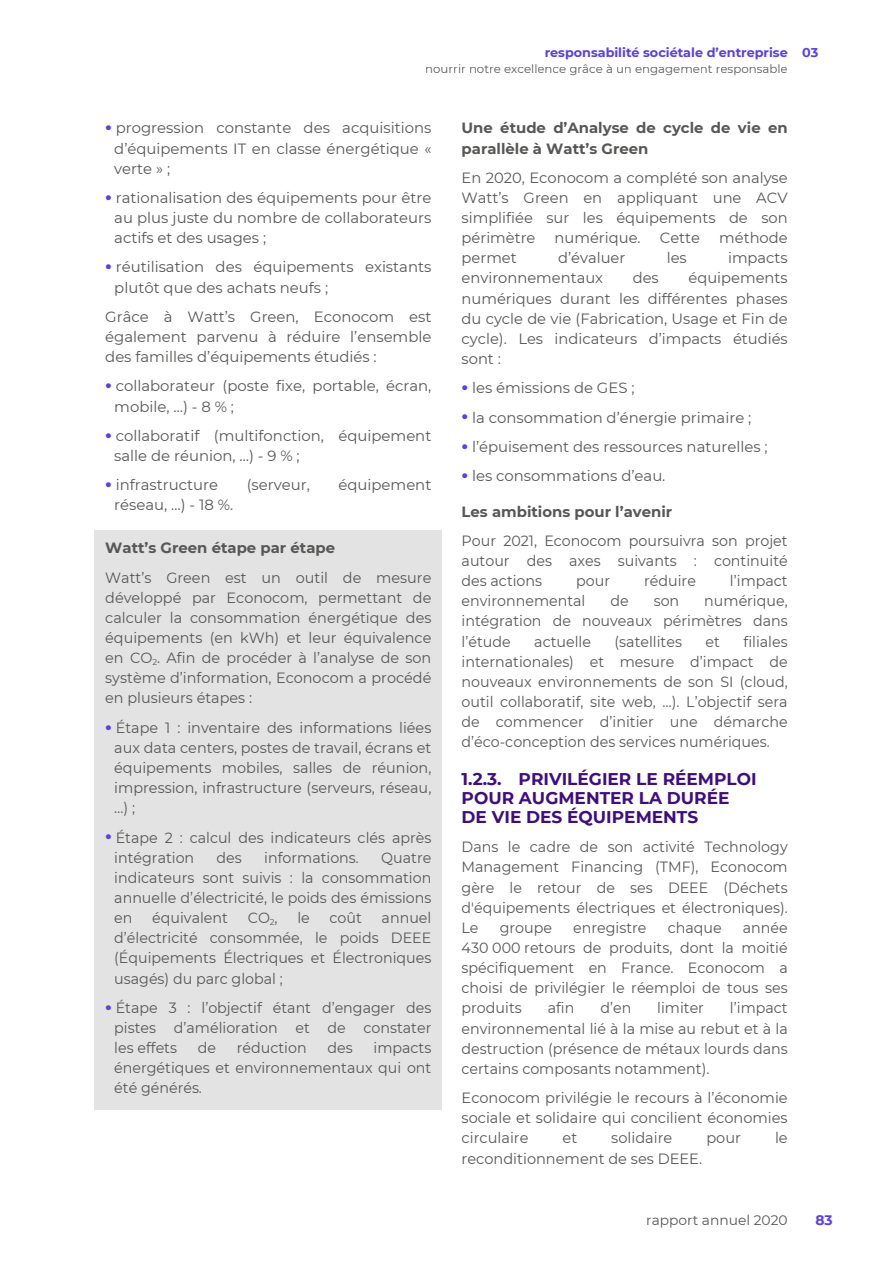
<style>
.page{position:relative;width:893px;height:1263px;background:#fff}
.page>*{position:absolute;margin:0;border:0;box-sizing:border-box;transform-origin:0 0}
.t1{font:700 16.95px/19px "Montserrat";color:#3e0d81}
.t2{font:14.85px/20.1px "Montserrat";color:#575756;text-align:justify}
.t3{font:14.85px/20.1px "Montserrat";color:#575756;text-align:justify;scale:.96 1}
.t4{font:700 14.85px/20.1px "Montserrat";color:#575756}
.t5{font:13.8px "Montserrat";color:#575756}
.t6{font:700 13.8px "Montserrat";color:#573eef}
.t7{font:700 12.75px "Montserrat";color:#573eef}
.t8{font:11.7px "Montserrat";color:#595959}
.s1{font-weight:900;color:#573eef}
</style>
<div class="page">
<div style="left:95px;top:530px;width:347px;height:580px;background:#e3e3e3"></div>
<p class="t7" style="left:545px;top:44px;width:275px">responsabilité sociétale d’entreprise 03</p>
<p class="t8" style="left:425px;top:62px;width:364px">nourrir notre excellence grâce à un engagement responsable</p>
<p class="t2" style="left:114px;top:118px;width:319px;text-indent:-9px"><span class="s1">•</span> progression constante des acquisitions d’équipements IT en classe énergétique « verte » ;</p>
<p class="t2" style="left:114px;top:188px;width:319px;text-indent:-9px"><span class="s1">•</span> rationalisation des équipements pour être au plus juste du nombre de collaborateurs actifs et des usages ;</p>
<p class="t2" style="left:114px;top:257px;width:319px;text-indent:-9px"><span class="s1">•</span> réutilisation des équipements existants plutôt que des achats neufs ;</p>
<p class="t2" style="left:105px;top:306px;width:328px">Grâce à Watt’s Green, Econocom est également parvenu à réduire l’ensemble des familles d’équipements étudiés :</p>
<p class="t2" style="left:114px;top:376px;width:319px;text-indent:-9px"><span class="s1">•</span> collaborateur (poste fixe, portable, écran, mobile, …) - 8 % ;</p>
<p class="t2" style="left:114px;top:425px;width:319px;text-indent:-9px"><span class="s1">•</span> collaboratif (multifonction, équipement salle de réunion, …) - 9 % ;</p>
<p class="t2" style="left:105px;top:475px;width:114px"><span class="s1">•</span> infrastructure</p>
<p class="t2" style="left:247px;top:475px;width:65px">(serveur,</p>
<p class="t2" style="left:338px;top:475px;width:94px">équipement</p>
<p class="t2" style="left:114px;top:495px;width:121px">réseau, …) - 18 %.</p>
<p class="t4" style="left:105px;top:538px;width:231px">Watt’s Green étape par étape</p>
<p class="t2" style="left:105px;top:567px;width:328px">Watt’s Green est un outil de mesure développé par Econocom, permettant de calculer la consommation énergétique des équipements (en kWh) et leur équivalence en CO<sub>2</sub>. Afin de procéder à l’analyse de son système d’information, Econocom a procédé en plusieurs étapes :</p>
<p class="t2" style="left:114px;top:717px;width:319px;text-indent:-9px"><span class="s1">•</span> Étape 1 : inventaire des informations liées aux data centers, postes de travail, écrans et équipements mobiles, salles de réunion, impression, infrastructure (serveurs, réseau, …) ;</p>
<p class="t3" style="left:114px;top:827px;width:332px;text-indent:-9px"><span class="s1">•</span> Étape 2 : calcul des indicateurs clés après intégration</p>
<p class="t3" style="left:217px;top:847px;width:28px">des</p>
<p class="t3" style="left:264px;top:847px;width:100px">informations.</p>
<p class="t3" style="left:114px;top:847px;width:332px;text-indent:267px">Quatre indicateurs sont suivis : la consommation annuelle d’électricité, le poids des émissions en</p>
<p class="t3" style="left:114px;top:908px;width:332px;text-indent:267px">annuel d’électricité consommée, le poids DEEE (Équipements Électriques et Électroniques usagés) du parc global ;</p>
<p class="t3" style="left:114px;top:997px;width:332px;text-indent:-9px"><span class="s1">•</span> Étape 3 : l’objectif étant d’engager des pistes d’amélioration et de constater les effets</p>
<p class="t3" style="left:152px;top:908px;width:80px">équivalent</p>
<p class="t3" style="left:248px;top:908px;width:33px">CO<sub>2</sub>,</p>
<p class="t3" style="left:297px;top:908px;width:14px">le</p>
<p class="t3" style="left:330px;top:908px;width:35px">coût</p>
<p class="t3" style="left:114px;top:1038px;width:332px;text-indent:259px">impacts énergétiques et environnementaux qui ont été générés.</p>
<p class="t3" style="left:198px;top:1038px;width:21px">de</p>
<p class="t3" style="left:237px;top:1038px;width:74px">réduction</p>
<p class="t3" style="left:327px;top:1038px;width:28px">des</p>
<p class="t4" style="left:462px;top:118px;width:328px">Une étude d’Analyse de cycle de vie en parallèle à Watt’s Green</p>
<p class="t2" style="left:462px;top:167px;width:328px">En 2020, Econocom a complété son analyse Watt’s Green en appliquant une ACV simplifiée sur les équipements de son périmètre</p>
<p class="t2" style="left:555px;top:228px;width:88px">numérique.</p>
<p class="t2" style="left:660px;top:228px;width:42px">Cette</p>
<p class="t2" style="left:719px;top:228px;width:70px">méthode</p>
<p class="t2" style="left:462px;top:248px;width:57px">permet</p>
<p class="t2" style="left:558px;top:248px;width:69px">d’évaluer</p>
<p class="t2" style="left:667px;top:248px;width:22px">les</p>
<p class="t2" style="left:728px;top:248px;width:61px">impacts</p>
<p class="t2" style="left:462px;top:268px;width:143px">environnementaux</p>
<p class="t2" style="left:633px;top:268px;width:28px">des</p>
<p class="t2" style="left:462px;top:268px;width:328px;text-indent:227px">équipements numériques durant les différentes phases du cycle de vie (Fabrication, Usage et Fin de cycle). Les indicateurs d’impacts étudiés sont :</p>
<p class="t2" style="left:462px;top:378px;width:174px"><span class="s1">•</span> les émissions de GES ;</p>
<p class="t2" style="left:462px;top:407px;width:291px"><span class="s1">•</span> la consommation d’énergie primaire ;</p>
<p class="t2" style="left:462px;top:436px;width:307px"><span class="s1">•</span> l’épuisement des ressources naturelles ;</p>
<p class="t2" style="left:462px;top:466px;width:205px"><span class="s1">•</span> les consommations d’eau.</p>
<p class="t4" style="left:462px;top:501px;width:212px">Les ambitions pour l’avenir</p>
<p class="t3" style="left:462px;top:530px;width:341px">Pour 2021, Econocom poursuivra son projet autour des axes suivants : continuité des actions</p>
<p class="t3" style="left:576px;top:571px;width:37px">pour</p>
<p class="t3" style="left:644px;top:571px;width:55px">réduire</p>
<p class="t3" style="left:730px;top:571px;width:62px">l’impact</p>
<p class="t3" style="left:462px;top:591px;width:130px">environnemental</p>
<p class="t3" style="left:610px;top:591px;width:21px">de</p>
<p class="t3" style="left:654px;top:591px;width:28px">son</p>
<p class="t3" style="left:462px;top:591px;width:341px;text-indent:243px">numérique, intégration de nouveaux périmètres dans l’étude</p>
<p class="t3" style="left:462px;top:631px;width:341px;text-indent:282px">filiales internationales) et mesure d’impact de nouveaux environnements de son SI (cloud, outil collaboratif, site web, …). L’objectif sera de commencer d’initier une démarche d’éco-conception des services numériques.</p>
<p class="t1" style="left:462px;top:769px;width:297px">1.2.3. PRIVILÉGIER LE RÉEMPLOI<br>POUR AUGMENTER LA DURÉE<br>DE VIE DES ÉQUIPEMENTS</p>
<p class="t3" style="left:462px;top:837px;width:341px">Dans le cadre de son activité Technology Management Financing (TMF), Econocom gère le retour de ses DEEE (Déchets d'équipements électriques et électroniques).<br>Le</p>
<p class="t3" style="left:534px;top:631px;width:61px">actuelle</p>
<p class="t3" style="left:615px;top:631px;width:72px">(satellites</p>
<p class="t3" style="left:705px;top:631px;width:16px">et</p>
<p class="t3" style="left:500px;top:918px;width:56px">groupe</p>
<p class="t3" style="left:573px;top:918px;width:78px">enregistre</p>
<p class="t3" style="left:668px;top:918px;width:58px">chaque</p>
<p class="t3" style="left:462px;top:918px;width:341px;text-indent:281px">année 430 000 retours de produits, dont la moitié spécifiquement en France. Econocom a choisi de privilégier le réemploi de tous ses produits</p>
<p class="t3" style="left:462px;top:998px;width:341px;text-indent:268px">l’impact environnemental lié à la mise au rebut et à la destruction (présence de métaux lourds dans certains composants notamment).</p>
<p class="t2" style="left:462px;top:1088px;width:328px">Econocom privilégie le recours à l’économie sociale et solidaire qui concilient économies circulaire</p>
<p class="t3" style="left:548px;top:998px;width:29px">afin</p>
<p class="t3" style="left:600px;top:998px;width:34px">d’en</p>
<p class="t3" style="left:657px;top:998px;width:50px">limiter</p>
<p class="t2" style="left:562px;top:1128px;width:16px">et</p>
<p class="t2" style="left:611px;top:1128px;width:63px">solidaire</p>
<p class="t2" style="left:706px;top:1128px;width:36px">pour</p>
<p class="t2" style="left:775px;top:1128px;width:14px">le</p>
<p class="t2" style="left:462px;top:1148px;width:242px">reconditionnement de ses DEEE.</p>
<p class="t5" style="left:646px;top:1212px;width:143px">rapport annuel 2020</p>
<p class="t6" style="left:815px;top:1212px;width:19px">83</p>
</div>
